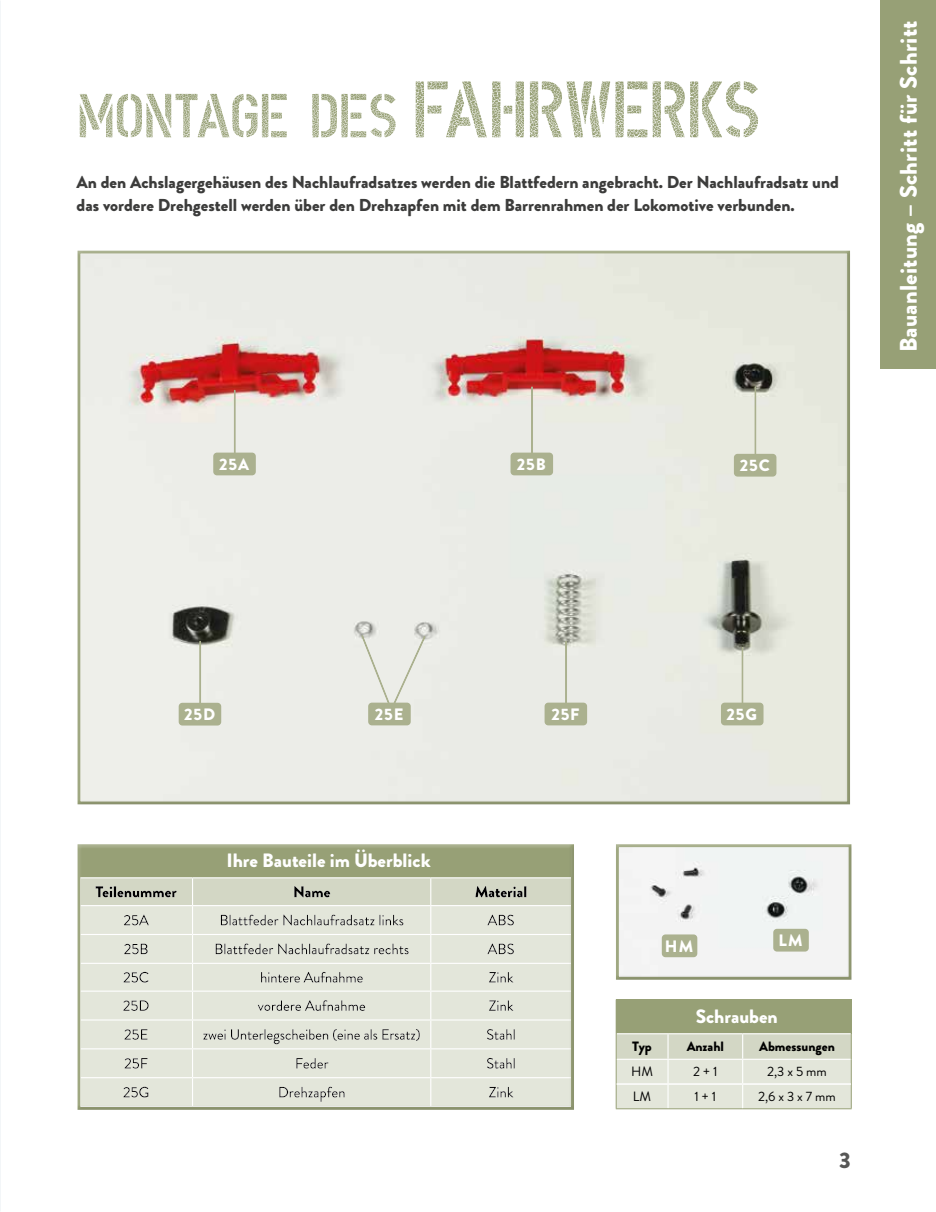
<style>
.page{position:relative;width:936px;height:1212px;background:#fff}
.page>*{position:absolute;margin:0;border:0;box-sizing:border-box;transform-origin:0 0}
.t1{font:61.95px "DIN Schablonierschrift Cracked";letter-spacing:-.03em;color:#97a076}
.t2{font:900 24px "Brandon Grotesque";letter-spacing:.01em;color:#fff}
.t3{font:900 22.5px "Brandon Grotesque";color:#575756}
.t4{font:900 19.35px "Brandon Grotesque";color:#fff}
.t5{font:900 17.25px/22.6px "Brandon Grotesque";color:#3c3c3b}
.t6{font:900 16.5px "Brandon Grotesque";letter-spacing:.055em;color:#fff}
.t7{font:13.5px "Brandon Grotesque";color:#000}
.t8{font:900 13.5px "Brandon Grotesque";color:#000}
.s1{font-size:79.8px}
</style>
<div class="page">
<div style="left:880px;top:0;width:55px;height:369px;background:#97a076"></div>
<div style="left:77px;top:250px;width:775px;height:556px;background:#3c3c3b;opacity:.15"></div>
<hr style="left:233px;top:389px;width:4px;height:72px;background:#000;opacity:.3">
<div style="left:214px;top:453px;width:41px;height:22px;background:#abb18f;border-radius:3px"></div>
<div style="left:213px;top:453px;width:43px;height:22px;border:2px solid #abb18f;border-radius:3px"></div>
<hr style="left:530px;top:385px;width:4px;height:75px;background:#000;opacity:.3">
<div style="left:511px;top:453px;width:41px;height:22px;background:#abb18f;border-radius:3px"></div>
<div style="left:510px;top:453px;width:43px;height:22px;border:2px solid #abb18f;border-radius:3px"></div>
<div style="left:753px;top:386px;width:5px;height:76px;background:#000;opacity:.3"></div>
<div style="left:734px;top:455px;width:41px;height:21px;background:#abb18f;border-radius:3px"></div>
<div style="left:733px;top:454px;width:43px;height:23px;border:2px solid #abb18f;border-radius:3px"></div>
<div style="left:198px;top:639px;width:5px;height:73px;background:#000;opacity:.3"></div>
<div style="left:179px;top:703px;width:41px;height:22px;background:#abb18f;border-radius:3px"></div>
<div style="left:179px;top:703px;width:42px;height:22px;border:2px solid #abb18f;border-radius:3px"></div>
<svg style="left:360px;top:634px;width:67px;height:78px"></svg>
<div style="left:369px;top:703px;width:41px;height:22px;background:#abb18f;border-radius:3px"></div>
<div style="left:368px;top:703px;width:42px;height:22px;border:2px solid #abb18f;border-radius:3px"></div>
<hr style="left:564px;top:639px;width:4px;height:73px;background:#000;opacity:.3">
<div style="left:545px;top:703px;width:41px;height:22px;background:#abb18f;border-radius:3px"></div>
<div style="left:544px;top:703px;width:43px;height:22px;border:2px solid #abb18f;border-radius:3px"></div>
<div style="left:77px;top:843px;width:499px;height:267px;background:#3c3c3b;opacity:.15"></div>
<div style="left:614px;top:843px;width:239px;height:138px;background:#3c3c3b;opacity:.15"></div>
<div style="left:616px;top:1000px;width:235px;height:34px;background:#97a076"></div>
<hr style="left:616px;top:1033px;width:52px;height:1px;background:#fff">
<hr style="left:668px;top:1033px;width:74px;height:1px;background:#fff">
<hr style="left:742px;top:1033px;width:108px;height:1px;background:#fff">
<hr style="left:615px;top:999px;width:53px;height:1px;background:#97a076">
<hr style="left:615px;top:1000px;width:1px;height:34px;background:#97a076">
<hr style="left:668px;top:999px;width:74px;height:1px;background:#97a076">
<hr style="left:742px;top:999px;width:109px;height:1px;background:#97a076">
<svg style="left:615px;top:1034px;width:236px;height:74px"></svg>
<hr style="left:615px;top:1108px;width:53px;height:1px;background:#97a076">
<hr style="left:668px;top:1108px;width:74px;height:1px;background:#97a076">
<hr style="left:742px;top:1108px;width:109px;height:1px;background:#97a076">
<div style="left:662px;top:935px;width:34px;height:21px;background:#abb18f;border-radius:3px"></div>
<div style="left:661px;top:934px;width:36px;height:23px;border:2px solid #abb18f;border-radius:3px"></div>
<div style="left:774px;top:929px;width:34px;height:22px;background:#abb18f;border-radius:3px"></div>
<div style="left:773px;top:929px;width:35px;height:22px;border:2px solid #abb18f;border-radius:3px"></div>
<hr style="left:740px;top:648px;width:3px;height:69px;background:#fff;opacity:.19">
<hr style="left:741px;top:645px;width:4px;height:68px;background:#000;opacity:.3">
<div style="left:721px;top:703px;width:41px;height:22px;background:#abb18f;border-radius:3px"></div>
<div style="left:721px;top:703px;width:42px;height:22px;border:2px solid #abb18f;border-radius:3px"></div>
<h1 class="t1" style="left:77px;top:58px;width:687px">MONTAGE DES <span class="s1">FAHRWERKS</span></h1>
<p class="t5" style="left:77px;top:171px;width:763px">An den Achslagergehäusen des Nachlaufradsatzes werden die Blattfedern angebracht. Der Nachlaufradsatz und das vordere Drehgestell werden über den Drehzapfen mit dem Barrenrahmen der Lokomotive verbunden.</p>
<p class="t6" style="left:219px;top:452px;width:31px">25A</p>
<p class="t6" style="left:517px;top:452px;width:31px">25B</p>
<p class="t6" style="left:739px;top:454px;width:32px">25C</p>
<h2 class="t2" style="left:891px;top:352px;width:333px;rotate:-90deg">Bauanleitung – Schritt für Schritt</h2>
<p class="t6" style="left:184px;top:702px;width:33px">25D</p>
<p class="t6" style="left:375px;top:702px;width:30px">25E</p>
<p class="t6" style="left:551px;top:702px;width:30px">25F</p>
<p class="t4" style="left:226px;top:847px;width:205px">Ihre Bauteile im Überblick</p>
<p class="t6" style="left:726px;top:702px;width:32px">25G</p>
<p class="t6" style="left:664px;top:934px;width:30px">HM</p>
<p class="t6" style="left:778px;top:928px;width:26px">LM</p>
<p class="t4" style="left:695px;top:1003px;width:84px">Schrauben</p>
<p class="t8" style="left:632px;top:1037px;width:21px">Typ</p>
<p class="t8" style="left:686px;top:1037px;width:39px">Anzahl</p>
<p class="t8" style="left:759px;top:1037px;width:77px">Abmessungen</p>
<p class="t7" style="left:631px;top:1062px;width:23px">HM</p>
<p class="t7" style="left:693px;top:1062px;width:26px">2 + 1</p>
<p class="t7" style="left:767px;top:1062px;width:61px">2,3 x 5 mm</p>
<p class="t7" style="left:633px;top:1087px;width:20px">LM</p>
<p class="t7" style="left:694px;top:1087px;width:23px">1 + 1</p>
<p class="t7" style="left:758px;top:1087px;width:79px">2,6 x 3 x 7 mm</p>
<h3 class="t3" style="left:839px;top:1144px;width:13px">3</h3>
</div>
